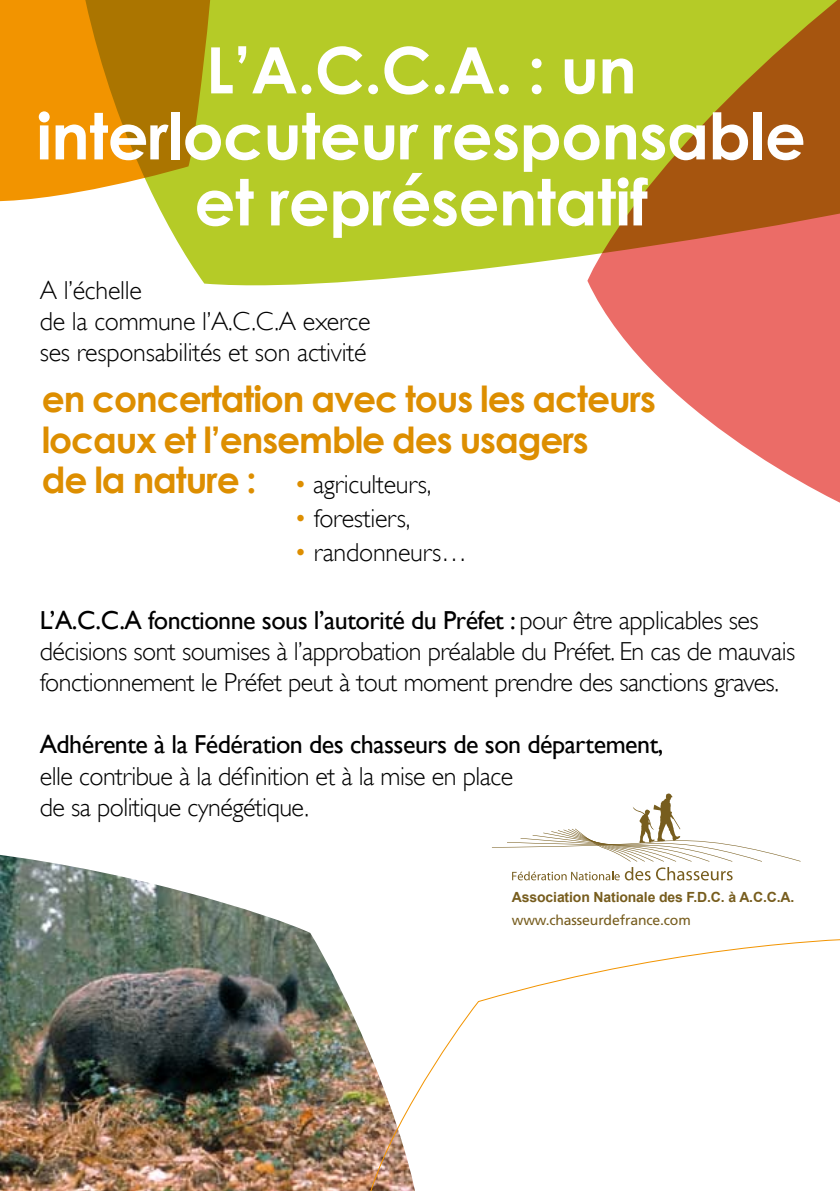
<style>
.page{position:relative;width:840px;height:1191px;background:#fff}
.page>*{position:absolute;margin:0;border:0;box-sizing:border-box;transform-origin:0 0}
.t1{font:700 64px/66px "Century Gothic";letter-spacing:-.01em;color:#fff;text-align:center}
.t2{font:700 36px/40px "Century Gothic";letter-spacing:-.03em;color:#dd8e00}
.t3{font:300 26px/31.2px "Gill Sans";letter-spacing:-.02em;color:#000}
.t4{font:26px "Gill Sans";letter-spacing:-.02em;color:#000}
.t5{font:700 14px "Arial";letter-spacing:-.01em;color:#775d1e}
.t6{font:14px "Frutiger";letter-spacing:-.01em;color:#775d1e}
.s1{font-family:"Century Gothic";font-weight:700;font-size:36px;color:#dd8e00}
.s2{color:#dd8e00}
.s3{font-weight:400}
</style>
<div class="page">
<div style="left:0;top:0;width:79px;height:202px;background:#f29400"></div>
<svg style="left:590px;top:287px;width:249px;height:215px;fill:#eb6c67"></svg>
<svg style="left:79px;top:0;width:760px;height:287px;background:#bcb131"></svg>
<img style="left:0;top:854px;width:362px;height:337px">
<svg style="left:362px;top:793px;width:477px;height:398px"></svg>
<h1 class="t1" style="left:36px;top:36px;width:770px">L’A.C.C.A. : un interlocuteur responsable et représentatif</h1>
<p class="t3" style="left:40px;top:274px;width:332px">A l’échelle<br>de la commune l’A.C.C.A exerce ses responsabilités et son activité</p>
<h2 class="t2" style="left:42px;top:378px;width:615px">en concertation avec tous les acteurs locaux et l’ensemble des usagers</h2>
<p class="t3" style="left:42px;top:468px;width:391px"><span class="s1">de la nature :</span> <span class="s2">•</span> agriculteurs,</p>
<p class="t3" style="left:294px;top:502px;width:118px"><span class="s2">•</span> forestiers,</p>
<p class="t3" style="left:294px;top:536px;width:174px"><span class="s2">•</span> randonneurs…</p>
<p class="t3" style="left:40px;top:604px;width:756px"><span class="s3">L’A.C.C.A fonctionne sous l’autorité du Préfet :</span> pour être applicables ses décisions sont soumises à l’approbation préalable du Préfet. En cas de mauvais fonctionnement le Préfet peut à tout moment prendre des sanctions graves.</p>
<p class="t4" style="left:40px;top:729px;width:625px">Adhérente à la Fédération des chasseurs de son département,</p>
<p class="t3" style="left:40px;top:760px;width:475px">elle contribue à la définition et à la mise en place de sa politique cynégétique.</p>
<p class="t5" style="left:511px;top:889px;width:284px">Association Nationale des F.D.C. à A.C.C.A.</p>
<p class="t6" style="left:511px;top:912px;width:180px">www.chasseurdefrance.com</p>
</div>
